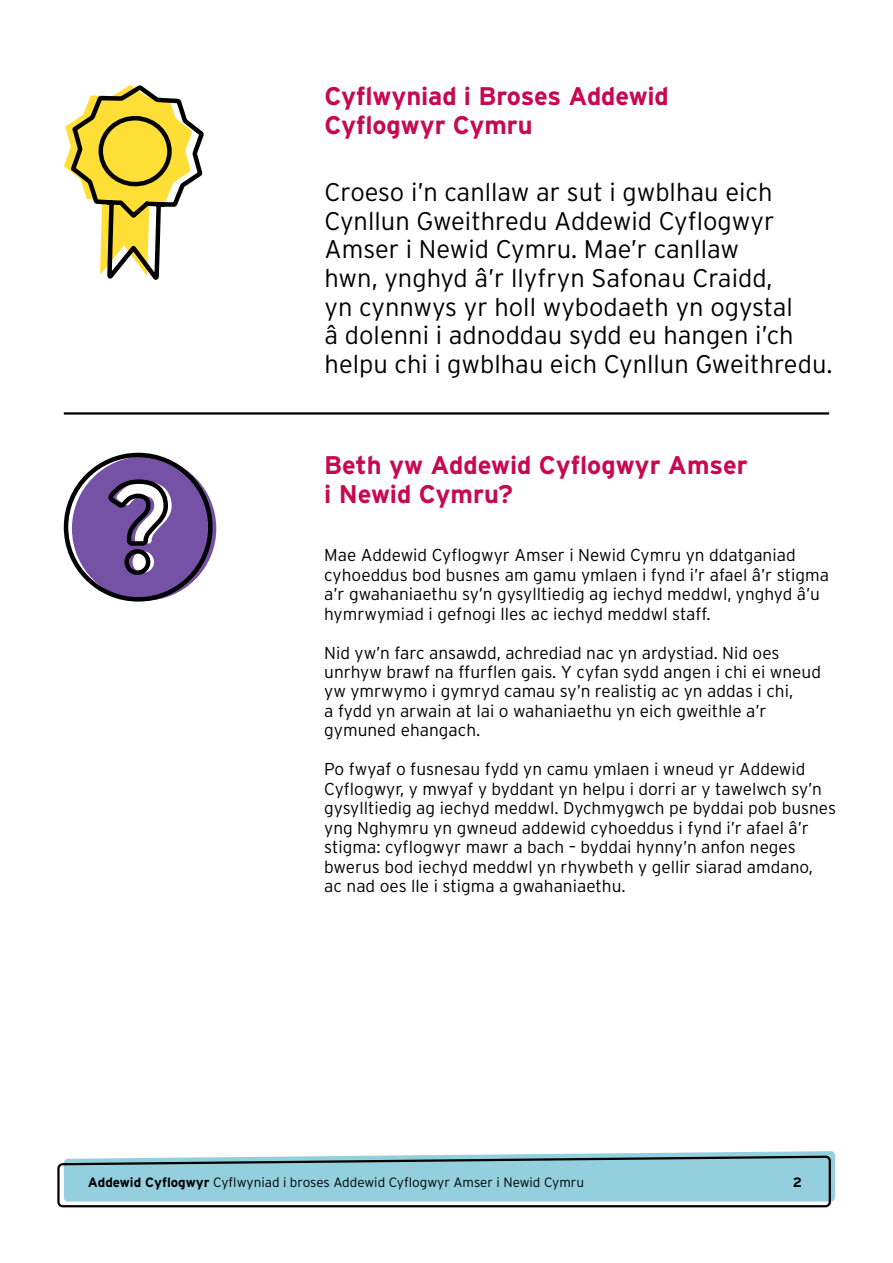
<style>
.page{position:relative;width:893px;height:1263px;background:#fff}
.page>*{position:absolute;margin:0;border:0;box-sizing:border-box;transform-origin:0 0}
.t1{font:300 25.5px/28.5px "Interstate";color:#000}
.t2{font:700 25.5px/28.5px "Interstate";letter-spacing:-.005em;color:#c70852}
.t3{font:300 17.25px/19.5px "Interstate";color:#000}
.t4{font:300 13.5px "Interstate";color:#000}
.t5{font:700 13.5px "Interstate";color:#000}
.s1{font-weight:700}
</style>
<div class="page">
<svg style="left:57px;top:1151px;width:778px;height:57px;background:#97c5d0"></svg>
<svg style="left:64px;top:85px;width:140px;height:195px"></svg>
<hr style="left:64px;top:412px;width:765px;height:3px;background:#000">
<div style="left:72px;top:456px;width:144px;height:145px;background:#7552a6;border-radius:50%"></div>
<div style="left:64px;top:453px;width:149px;height:149px;border:4px solid #000;border-radius:50%"></div>
<svg style="left:108px;top:479px;width:64px;height:96px"></svg>
<h1 class="t2" style="left:325px;top:82px;width:346px">Cyflwyniad i Broses Addewid<br>Cyflogwyr Cymru</h1>
<p class="t1" style="left:325px;top:178px;width:509px">Croeso i’n canllaw ar sut i gwblhau eich Cynllun Gweithredu Addewid Cyflogwyr Amser i Newid Cymru. Mae’r canllaw<br>hwn, ynghyd â’r llyfryn Safonau Craidd,<br>yn cynnwys yr holl wybodaeth yn ogystal<br>â dolenni i adnoddau sydd eu hangen i’ch helpu chi i gwblhau eich Cynllun Gweithredu.</p>
<h1 class="t2" style="left:324px;top:451px;width:425px">Beth yw Addewid Cyflogwyr Amser i Newid Cymru?</h1>
<p class="t3" style="left:324px;top:545px;width:506px">Mae Addewid Cyflogwyr Amser i Newid Cymru yn ddatganiad cyhoeddus bod busnes am gamu ymlaen i fynd i’r afael â’r stigma a’r gwahaniaethu sy’n gysylltiedig ag iechyd meddwl, ynghyd â’u hymrwymiad i gefnogi lles ac iechyd meddwl staff.</p>
<p class="t3" style="left:324px;top:642px;width:498px">Nid yw’n farc ansawdd, achrediad nac yn ardystiad. Nid oes unrhyw brawf na ffurflen gais. Y cyfan sydd angen i chi ei wneud yw ymrwymo i gymryd camau sy’n realistig ac yn addas i chi,<br>a fydd yn arwain at lai o wahaniaethu yn eich gweithle a’r gymuned ehangach.</p>
<p class="t3" style="left:324px;top:759px;width:513px">Po fwyaf o fusnesau fydd yn camu ymlaen i wneud yr Addewid Cyflogwyr, y mwyaf y byddant yn helpu i dorri ar y tawelwch sy’n gysylltiedig ag iechyd meddwl. Dychmygwch pe byddai pob busnes yng Nghymru yn gwneud addewid cyhoeddus i fynd i’r afael â’r stigma: cyflogwyr mawr a bach – byddai hynny’n anfon neges bwerus bod iechyd meddwl yn rhywbeth y gellir siarad amdano,<br>ac nad oes lle i stigma a gwahaniaethu.</p>
<p class="t4" style="left:88px;top:1174px;width:498px"><span class="s1">Addewid Cyflogwyr</span> Cyflwyniad i broses Addewid Cyflogwyr Amser i Newid Cymru</p>
<p class="t5" style="left:793px;top:1175px;width:11px">2</p>
</div>
